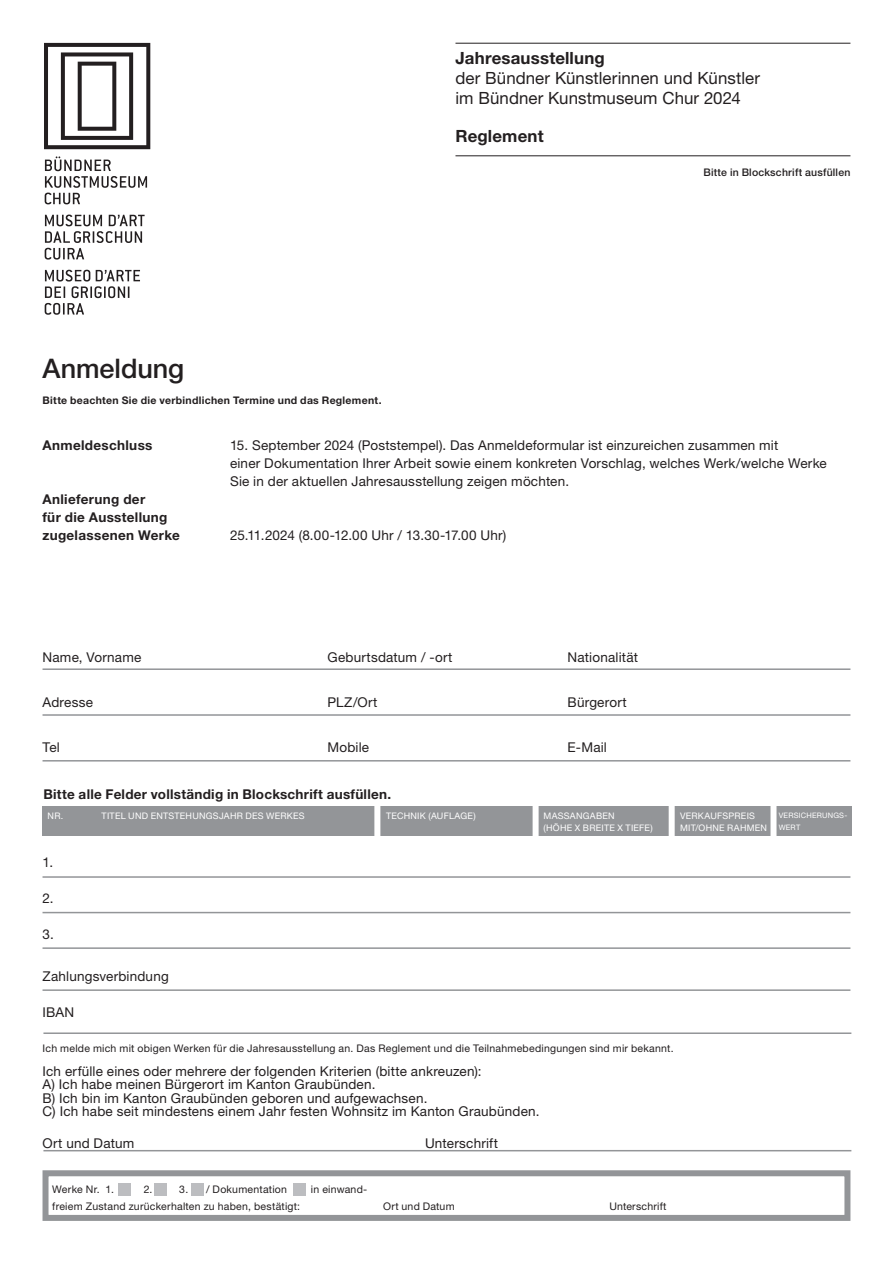
<style>
.page{position:relative;width:893px;height:1263px;background:#fff}
.page>*{position:absolute;margin:0;border:0;box-sizing:border-box;transform-origin:0 0}
.Standard_Arial{font:500 27px "Helvetica Neue LT Std";letter-spacing:-.005em;color:#231f20}
.Standard_Arial-2{font:16.8px/20.2px "Helvetica Neue LT Std";letter-spacing:.005em;color:#231f20}
.Standard_Arial-3{font:700 16.8px "Helvetica Neue LT Std";letter-spacing:.01em;color:#231f20}
.TEXT_AN_LINIEN_AUSGERICHTET{font:13.5px/18px "Helvetica Neue LT Std";letter-spacing:.015em;color:#231f20}
.TEXT_AN_LINIEN_AUSGERICHTET-2{font:700 13.5px "Helvetica Neue LT Std";letter-spacing:.02em;color:#231f20}
.t1{font:10.5px "Helvetica Neue LT Std";letter-spacing:.025em;color:#231f20}
.t2{font:700 10.5px "Helvetica Neue LT Std";letter-spacing:.03em;color:#231f20}
.t3{font:500 10.5px "Helvetica Neue LT Std";letter-spacing:.02em;color:#231f20}
.t4{font:9px "Helvetica Neue LT Std";letter-spacing:.025em;color:#fff}
.t5{font:7.5px "Helvetica Neue LT Std";letter-spacing:.025em;color:#fff}
.s1{font-weight:700}
</style>
<div class="page">
<div style="left:43px;top:807px;width:809px;height:29px;background:#939598"></div>
<hr style="left:43px;top:668px;width:807px;height:2px;background:#939598">
<hr style="left:43px;top:714px;width:807px;height:2px;background:#939598">
<hr style="left:43px;top:760px;width:807px;height:1px;background:#939598">
<hr style="left:43px;top:876px;width:807px;height:2px;background:#939598">
<hr style="left:43px;top:912px;width:807px;height:1px;background:#939598">
<div style="left:43px;top:1170px;width:807px;height:51px;border:6px solid #939598"></div>
<hr style="left:43px;top:947px;width:807px;height:2px;background:#939598">
<div style="left:374px;top:801px;width:6px;height:46px;background:#fff"></div>
<div style="left:533px;top:801px;width:6px;height:49px;background:#fff"></div>
<div style="left:669px;top:801px;width:6px;height:49px;background:#fff"></div>
<hr style="left:43px;top:989px;width:807px;height:2px;background:#939598">
<hr style="left:43px;top:1032px;width:808px;height:2px;background:#939598">
<hr style="left:43px;top:1150px;width:808px;height:1px;background:#939598">
<div style="left:118px;top:1183px;width:13px;height:12px;background:#bcbdc0"></div>
<div style="left:154px;top:1183px;width:13px;height:12px;background:#bcbdc0"></div>
<div style="left:191px;top:1183px;width:13px;height:12px;background:#bcbdc0"></div>
<div style="left:293px;top:1183px;width:13px;height:12px;background:#bcbdc0"></div>
<hr style="left:455px;top:43px;width:395px;height:1px;background:#231f20">
<hr style="left:455px;top:155px;width:395px;height:1px;background:#231f20">
<svg style="left:45px;top:156px;width:102px;height:48px"></svg>
<svg style="left:45px;top:215px;width:100px;height:45px"></svg>
<svg style="left:45px;top:270px;width:95px;height:45px"></svg>
<svg style="left:44px;top:43px;width:106px;height:106px"></svg>
<div style="left:770px;top:798px;width:6px;height:49px;background:#fff"></div>
<p class="Standard_Arial-2" style="left:455px;top:47px;width:306px"><span class="s1">Jahresausstellung<br></span>der Bündner Künstlerinnen und Künstler im Bündner Kunstmuseum Chur 2024</p>
<p class="Standard_Arial-3" style="left:455px;top:126px;width:90px">Reglement</p>
<p class="Standard_Arial" style="left:43px;top:352px;width:143px">Anmeldung</p>
<p class="t2" style="left:43px;top:393px;width:341px">Bitte beachten Sie die verbindlichen Termine und das Reglement.</p>
<p class="t3" style="left:703px;top:166px;width:149px">Bitte in Blockschrift ausfüllen</p>
<p class="TEXT_AN_LINIEN_AUSGERICHTET-2" style="left:43px;top:437px;width:111px">Anmeldeschluss</p>
<p class="TEXT_AN_LINIEN_AUSGERICHTET" style="left:230px;top:436px;width:598px">15. September 2024 (Poststempel). Das Anmeldeformular ist einzureichen zusammen mit<br>einer Dokumentation Ihrer Arbeit sowie einem konkreten Vorschlag, welches Werk/welche Werke</p>
<p class="TEXT_AN_LINIEN_AUSGERICHTET" style="left:230px;top:472px;width:341px">Sie in der aktuellen Jahresausstellung zeigen möchten.</p>
<p class="TEXT_AN_LINIEN_AUSGERICHTET-2" style="left:43px;top:491px;width:104px">Anlieferung der</p>
<p class="TEXT_AN_LINIEN_AUSGERICHTET-2" style="left:43px;top:509px;width:126px">für die Ausstellung</p>
<p class="TEXT_AN_LINIEN_AUSGERICHTET-2" style="left:43px;top:527px;width:139px">zugelassenen Werke</p>
<p class="TEXT_AN_LINIEN_AUSGERICHTET" style="left:230px;top:526px;width:278px">25.11.2024 (8.00-12.00 Uhr / 13.30-17.00 Uhr)</p>
<p class="TEXT_AN_LINIEN_AUSGERICHTET" style="left:43px;top:648px;width:100px">Name, Vorname</p>
<p class="TEXT_AN_LINIEN_AUSGERICHTET" style="left:328px;top:648px;width:126px">Geburtsdatum / -ort</p>
<p class="TEXT_AN_LINIEN_AUSGERICHTET" style="left:568px;top:648px;width:72px">Nationalität</p>
<p class="TEXT_AN_LINIEN_AUSGERICHTET" style="left:43px;top:693px;width:52px">Adresse</p>
<p class="TEXT_AN_LINIEN_AUSGERICHTET" style="left:328px;top:693px;width:52px">PLZ/Ort</p>
<p class="TEXT_AN_LINIEN_AUSGERICHTET" style="left:568px;top:693px;width:61px">Bürgerort</p>
<p class="TEXT_AN_LINIEN_AUSGERICHTET" style="left:43px;top:738px;width:19px">Tel</p>
<p class="TEXT_AN_LINIEN_AUSGERICHTET" style="left:328px;top:738px;width:43px">Mobile</p>
<p class="TEXT_AN_LINIEN_AUSGERICHTET" style="left:568px;top:738px;width:41px">E-Mail</p>
<p class="TEXT_AN_LINIEN_AUSGERICHTET-2" style="left:43px;top:785px;width:349px">Bitte alle Felder vollständig in Blockschrift ausfüllen.</p>
<p class="t4" style="left:48px;top:810px;width:17px">NR.</p>
<p class="t4" style="left:102px;top:810px;width:204px">TITEL UND ENTSTEHUNGSJAHR DES WERKES</p>
<p class="t4" style="left:386px;top:810px;width:91px">TECHNIK (AUFLAGE)</p>
<p class="t4" style="left:544px;top:810px;width:73px">MASSANGABEN</p>
<p class="t4" style="left:680px;top:810px;width:76px">VERKAUFSPREIS</p>
<p class="t4" style="left:544px;top:822px;width:111px">(HÖHE X BREITE X TIEFE)</p>
<p class="t4" style="left:680px;top:822px;width:88px">MIT/OHNE RAHMEN</p>
<p class="TEXT_AN_LINIEN_AUSGERICHTET" style="left:43px;top:853px;width:12px">1.</p>
<p class="TEXT_AN_LINIEN_AUSGERICHTET" style="left:43px;top:889px;width:13px">2.</p>
<p class="TEXT_AN_LINIEN_AUSGERICHTET" style="left:43px;top:925px;width:13px">3.</p>
<p class="TEXT_AN_LINIEN_AUSGERICHTET" style="left:43px;top:967px;width:128px">Zahlungsverbindung</p>
<p class="TEXT_AN_LINIEN_AUSGERICHTET" style="left:43px;top:1003px;width:33px">IBAN</p>
<p class="t1" style="left:43px;top:1042px;width:633px">Ich melde mich mit obigen Werken für die Jahresausstellung an. Das Reglement und die Teilnahmebedingungen sind mir bekannt.</p>
<p class="TEXT_AN_LINIEN_AUSGERICHTET" style="left:43px;top:1062px;width:441px">Ich erfülle eines oder mehrere der folgenden Kriterien (bitte ankreuzen):</p>
<p class="TEXT_AN_LINIEN_AUSGERICHTET" style="left:43px;top:1075px;width:334px">A) Ich habe meinen Bürgerort im Kanton Graubünden.</p>
<p class="TEXT_AN_LINIEN_AUSGERICHTET" style="left:43px;top:1089px;width:386px">B) Ich bin im Kanton Graubünden geboren und aufgewachsen.</p>
<p class="TEXT_AN_LINIEN_AUSGERICHTET" style="left:43px;top:1102px;width:499px">C) Ich habe seit mindestens einem Jahr festen Wohnsitz im Kanton Graubünden.</p>
<p class="TEXT_AN_LINIEN_AUSGERICHTET" style="left:43px;top:1134px;width:93px">Ort und Datum</p>
<p class="TEXT_AN_LINIEN_AUSGERICHTET" style="left:425px;top:1134px;width:75px">Unterschrift</p>
<p class="t5" style="left:779px;top:810px;width:70px">VERSICHERUNGS-</p>
<p class="t5" style="left:779px;top:822px;width:23px">WERT</p>
<p class="t1" style="left:52px;top:1183px;width:63px">Werke Nr. 1.</p>
<p class="t1" style="left:144px;top:1183px;width:10px">2.</p>
<p class="t1" style="left:179px;top:1183px;width:109px">3. / Dokumentation</p>
<p class="t1" style="left:311px;top:1183px;width:58px">in einwand-</p>
<p class="t1" style="left:52px;top:1199px;width:249px">freiem Zustand zurückerhalten zu haben, bestätigt:</p>
<p class="t1" style="left:383px;top:1200px;width:73px">Ort und Datum</p>
<p class="t1" style="left:609px;top:1200px;width:59px">Unterschrift</p>
</div>
